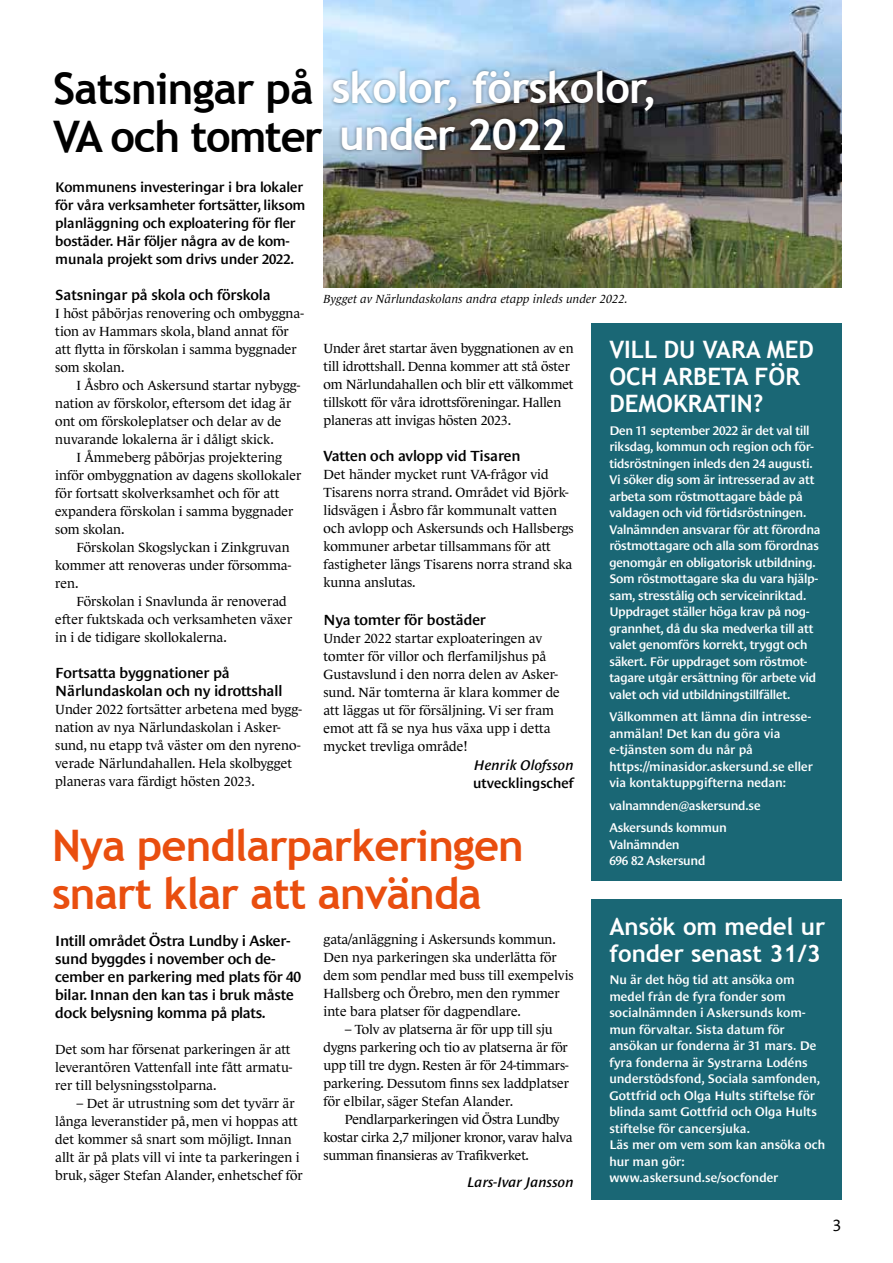
<style>
.page{position:relative;width:893px;height:1263px;background:#fff}
.page>*{position:absolute;margin:0;border:0;box-sizing:border-box;transform-origin:0 0}
.t1{font:700 43.5px/48px "Trebuchet MS";letter-spacing:-.02em;color:#e94e0f}
.t2{font:700 43.5px/48.9px "Trebuchet MS";letter-spacing:-.02em;color:#000}
.t3{font:700 43.5px "Trebuchet MS";letter-spacing:-.02em;color:#fff}
.t4{font:700 24px/27px "Trebuchet MS";color:#fff}
.t5{font:16.5px "Le Monde Sans Std";color:#000}
.t6{font:600 15px/18px "Le Monde Sans Std";letter-spacing:-.02em;color:#000}
.t7{font:600 14.25px/18px "Le Monde Sans Std";letter-spacing:-.01em;color:#000}
.t8{font:italic 600 14.25px "Le Monde Sans Std";color:#000}
.t9{font:13.5px/18px "Le Monde Journal Std";color:#000}
.t10{font:13.5px/18px "Le Monde Journal Std";letter-spacing:-.02em;color:#000}
.t11{font:600 12.75px/16.5px "Le Monde Sans Std";letter-spacing:-.015em;color:#fff}
.t12{font:italic 12px "Le Monde Journal Std";letter-spacing:.01em;color:#000}
.s1{color:#fff}
</style>
<div class="page">
<div style="left:592px;top:323px;width:250px;height:557px;background:#1a6775"></div>
<img style="left:323px;top:0;width:519px;height:287px">
<div style="left:592px;top:899px;width:250px;height:300px;background:#1a6775"></div>
<div style="left:329px;top:67px;width:328px;height:48px;background:#000;opacity:.4"></div>
<div style="left:339px;top:114px;width:230px;height:40px;background:#000;opacity:.4"></div>
<h1 class="t2" style="left:53px;top:64px;width:606px">Satsningar på <span class="s1">skolor, förskolor,<br></span>VA och tomter</h1>
<h1 class="t3" style="left:339px;top:107px;width:229px">under 2022</h1>
<p class="t7" style="left:55px;top:178px;width:252px">Kommunens investeringar i bra lokaler för våra verksamheter fortsätter, liksom planläggning och exploatering för fler bostäder. Här följer några av de kom&shy;munala projekt som drivs under 2022.</p>
<p class="t6" style="left:55px;top:286px;width:217px">Satsningar på skola och förskola</p>
<p class="t9" style="left:55px;top:304px;width:250px">I höst påbörjas renovering och ombyggna&shy;tion av Hammars skola, bland annat för att flytta in förskolan i samma byggnader som skolan.</p>
<p class="t9" style="left:55px;top:376px;width:246px;text-indent:21px">I Åsbro och Askersund startar nybygg&shy;nation av förskolor, eftersom det idag är ont om förskoleplatser och delar av de nuvarande lokalerna är i dåligt skick.</p>
<p class="t9" style="left:55px;top:448px;width:248px;text-indent:21px">I Åmmeberg påbörjas projektering inför ombyggnation av dagens skollokaler för fortsatt skolverksamhet och för att expandera förskolan i samma byggnader som skolan.</p>
<p class="t9" style="left:55px;top:538px;width:237px;text-align:justify;text-indent:21px">Förskolan Skogslyckan i Zinkgruvan kommer att renoveras under försomma&shy;ren.</p>
<p class="t9" style="left:55px;top:592px;width:238px;text-indent:21px">Förskolan i Snavlunda är renoverad efter fuktskada och verksamheten växer in i de tidigare skollokalerna.</p>
<p class="t6" style="left:55px;top:664px;width:229px">Fortsatta byggnationer på<br>Närlundaskolan och ny idrottshall</p>
<p class="t9" style="left:55px;top:700px;width:248px">Under 2022 fortsätter arbetena med bygg&shy;nation av nya Närlundaskolan i Asker&shy;sund, nu etapp två väster om den nyreno&shy;verade Närlundahallen. Hela skolbygget planeras vara färdigt hösten 2023.</p>
<p class="t12" style="left:323px;top:292px;width:306px">Bygget av Närlundaskolans andra etapp inleds under 2022.</p>
<h2 class="t4" style="left:609px;top:336px;width:206px">VILL DU VARA MED<br>OCH ARBETA FÖR<br>DEMOKRATIN?</h2>
<p class="t11" style="left:609px;top:422px;width:213px">Den 11 september 2022 är det val till riksdag, kommun och region och för&shy;tidsröstningen inleds den 24 augusti.<br>Vi söker dig som är intresserad av att arbeta som röstmottagare både på valdagen och vid förtidsröstningen.<br>Valnämnden ansvarar för att förordna röstmottagare och alla som förordnas genomgår en obligatorisk utbildning.<br>Som röstmottagare ska du vara hjälp&shy;sam, stresstålig och serviceinriktad.<br>Uppdraget ställer höga krav på nog&shy;grannhet, då du ska medverka till att valet genomförs korrekt, tryggt och säkert. För uppdraget som röstmot&shy;tagare utgår ersättning för arbete vid valet och vid utbildningstillfället.</p>
<p class="t11" style="left:609px;top:709px;width:205px">Välkommen att lämna din intresse&shy;anmälan! Det kan du göra via e-tjänsten som du når på https://minasidor.askersund.se eller via kontaktuppgifterna nedan:</p>
<p class="t11" style="left:609px;top:794px;width:153px;line-height:22.5px">valnamnden@askersund.se<br>Askersunds kommun</p>
<p class="t11" style="left:609px;top:836px;width:98px">Valnämnden<br>696 82 Askersund</p>
<p class="t9" style="left:323px;top:339px;width:252px">Under året startar även byggnationen av en till idrottshall. Denna kommer att stå öster om Närlundahallen och blir ett välkommet tillskott för våra idrottsföreningar. Hallen planeras att invigas hösten 2023.</p>
<p class="t6" style="left:323px;top:447px;width:198px">Vatten och avlopp vid Tisaren</p>
<p class="t9" style="left:323px;top:465px;width:252px">Det händer mycket runt VA-frågor vid Tisarens norra strand. Området vid Björk&shy;lidsvägen i Åsbro får kommunalt vatten och avlopp och Askersunds och Hallsbergs kommuner arbetar tillsammans för att fastigheter längs Tisarens norra strand ska kunna anslutas.</p>
<p class="t6" style="left:323px;top:610px;width:164px">Nya tomter för bostäder</p>
<p class="t9" style="left:323px;top:629px;width:238px">Under 2022 startar exploateringen av tomter för villor och flerfamiljshus på Gustavslund i den norra delen av Asker&shy;sund. När tomterna är klara kommer de att läggas ut för försäljning. Vi ser fram emot att få se nya hus växa upp i detta mycket trevliga område!</p>
<p class="t8" style="left:474px;top:757px;width:101px">Henrik Olofsson</p>
<p class="t7" style="left:473px;top:774px;width:102px">utvecklingschef</p>
<h1 class="t1" style="left:52px;top:822px;width:473px">Nya pendlarparkeringen snart klar att använda</h1>
<p class="t6" style="left:55px;top:931px;width:247px">Intill området Östra Lundby i Asker&shy;sund byggdes i november och de&shy;cember en parkering med plats för 40 bilar. Innan den kan tas i bruk måste dock belysning komma på plats.</p>
<p class="t9" style="left:55px;top:1040px;width:239px">Det som har försenat parkeringen är att leverantören Vattenfall inte fått armatu&shy;rer till belysningsstolparna.</p>
<p class="t9" style="left:55px;top:1094px;width:249px;text-indent:21px">– Det är utrustning som det tyvärr är långa leveranstider på, men vi hoppas att det kommer så snart som möjligt. Innan allt är på plats vill vi inte ta parkeringen i bruk, säger Stefan Alander, enhetschef för</p>
<p class="t9" style="left:323px;top:931px;width:252px">gata/anläggning i Askersunds kommun.<br>Den nya parkeringen ska underlätta för dem som pendlar med buss till exempelvis Hallsberg och Örebro, men den rymmer inte bara platser för dagpendlare.</p>
<p class="t9" style="left:323px;top:1021px;width:247px;text-indent:21px">– Tolv av platserna är för upp till sju dygns parkering och tio av platserna är för upp till tre dygn. Resten är för 24-timmars&shy;parkering. Dessutom finns sex laddplatser för elbilar, säger Stefan Alander.</p>
<p class="t10" style="left:323px;top:1110px;width:251px;text-indent:21px">Pendlarparkeringen vid Östra Lundby kostar cirka 2,7 miljoner kronor, varav halva summan finansieras av Trafikverket.</p>
<p class="t8" style="left:467px;top:1174px;width:108px">Lars-Ivar Jansson</p>
<h2 class="t4" style="left:609px;top:913px;width:217px">Ansök om medel ur fonder senast 31/3</h2>
<p class="t11" style="left:609px;top:971px;width:217px">Nu är det hög tid att ansöka om medel från de fyra fonder som socialnämnden i Askersunds kom&shy;mun förvaltar. Sista datum för ansökan ur fonderna är 31 mars. De fyra fonderna är Systrarna Lodéns understödsfond, Sociala samfonden,<br>Gottfrid och Olga Hults stiftelse för blinda samt Gottfrid och Olga Hults stiftelse för cancersjuka.<br>Läs mer om vem som kan ansöka och hur man gör: www.askersund.se/socfonder</p>
<p class="t5" style="left:833px;top:1215px;width:10px">3</p>
</div>
